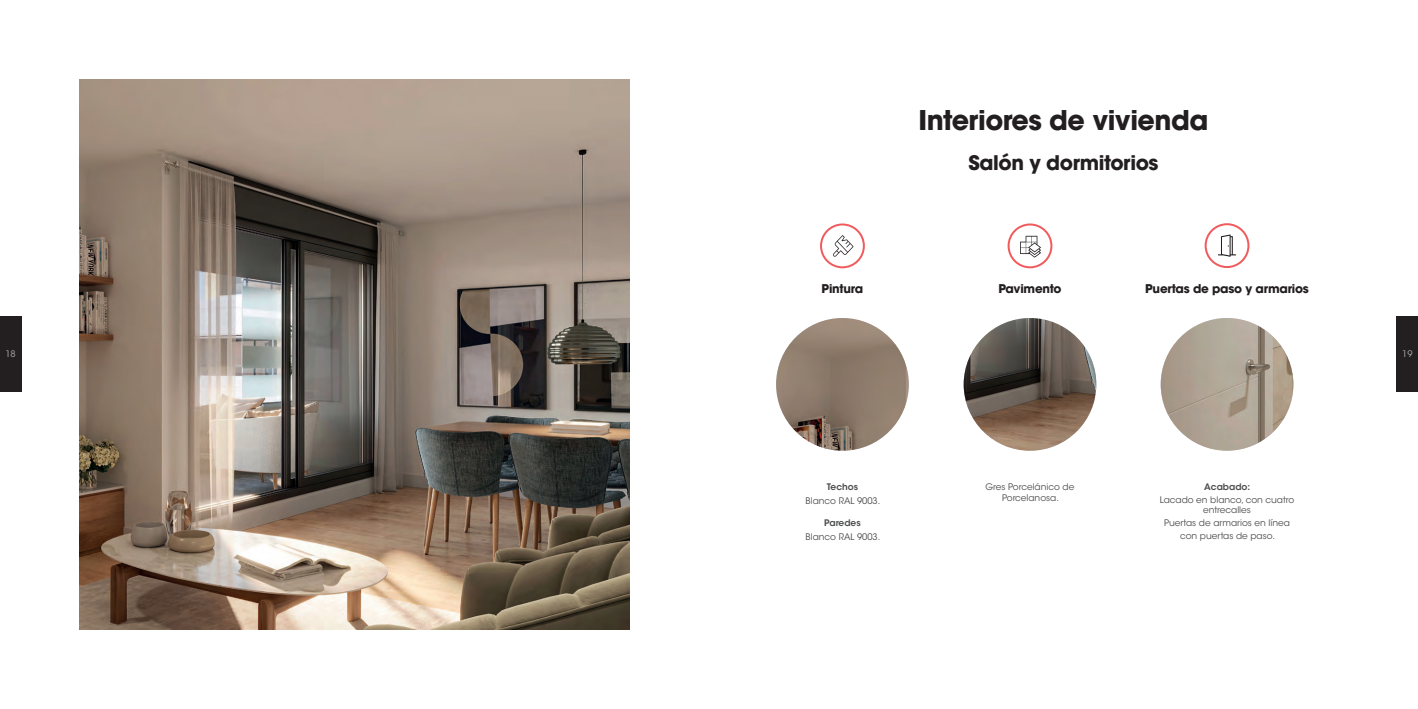
<style>
.page{position:relative;width:1418px;height:709px;background:#fff}
.page>*{position:absolute;margin:0;border:0;box-sizing:border-box;transform-origin:0 0}
.t1{font:700 27px "ITC Avant Garde Std";letter-spacing:-.02em;color:#231f20}
.t2{font:700 20px "ITC Avant Garde Std";letter-spacing:-.02em;color:#231f20}
.t3{font:700 12px "ITC Avant Garde Std";letter-spacing:-.02em;color:#231f20}
.t4{font:9px/10.8px "ITC Avant Garde Std";color:#4b4c4d;text-align:center}
.t5{font:600 9px "ITC Avant Garde Std";color:#4b4c4d}
.t6{font:9px "ITC Avant Garde Std";color:#a8a9ad}
</style>
<div class="page">
<div style="left:0;top:317px;width:21px;height:75px;background:#231f20"></div>
<div style="left:1396px;top:317px;width:21px;height:75px;background:#231f20"></div>
<img style="left:79px;top:79px;width:550px;height:550px">
<div style="left:820px;top:223px;width:44px;height:45px;border:2px solid #f05c5e;border-radius:50%"></div>
<svg style="left:833px;top:235px;width:20px;height:22px"></svg>
<div style="left:1007px;top:223px;width:45px;height:45px;border:2px solid #f05c5e;border-radius:50%"></div>
<svg style="left:1020px;top:236px;width:20px;height:21px"></svg>
<img style="left:776px;top:318px;width:132px;height:133px;border-radius:66px">
<img style="left:963px;top:318px;width:133px;height:133px;border-radius:66px">
<img style="left:1160px;top:318px;width:133px;height:133px;border-radius:66px">
<div style="left:1204px;top:223px;width:45px;height:45px;border:2px solid #f05c5e;border-radius:50%"></div>
<svg style="left:1218px;top:234px;width:18px;height:23px"></svg>
<h1 class="t1" style="left:918px;top:102px;width:291px">Interiores de vivienda</h1>
<h2 class="t2" style="left:968px;top:149px;width:192px">Salón y dormitorios</h2>
<h3 class="t3" style="left:821px;top:280px;width:43px">Pintura</h3>
<h3 class="t3" style="left:998px;top:280px;width:65px">Pavimento</h3>
<h3 class="t3" style="left:1145px;top:280px;width:165px">Puertas de paso y armarios</h3>
<p class="t6" style="left:5px;top:348px;width:12px">18</p>
<p class="t6" style="left:1402px;top:348px;width:12px">19</p>
<p class="t5" style="left:826px;top:481px;width:33px">Techos</p>
<p class="t4" style="left:805px;top:495px;width:76px">Blanco RAL 9003.</p>
<p class="t5" style="left:824px;top:517px;width:38px">Paredes</p>
<p class="t4" style="left:805px;top:531px;width:76px">Blanco RAL 9003.</p>
<p class="t4" style="left:985px;top:482px;width:90px">Gres Porcelánico de<br>Porcelanosa.</p>
<p class="t5" style="left:1204px;top:481px;width:48px">Acabado:</p>
<p class="t4" style="left:1159px;top:495px;width:136px;line-height:10px">Lacado en blanco, con cuatro entrecalles</p>
<p class="t4" style="left:1164px;top:516px;width:127px;line-height:12.8px">Puertas de armarios en línea con puertas de paso.</p>
</div>
